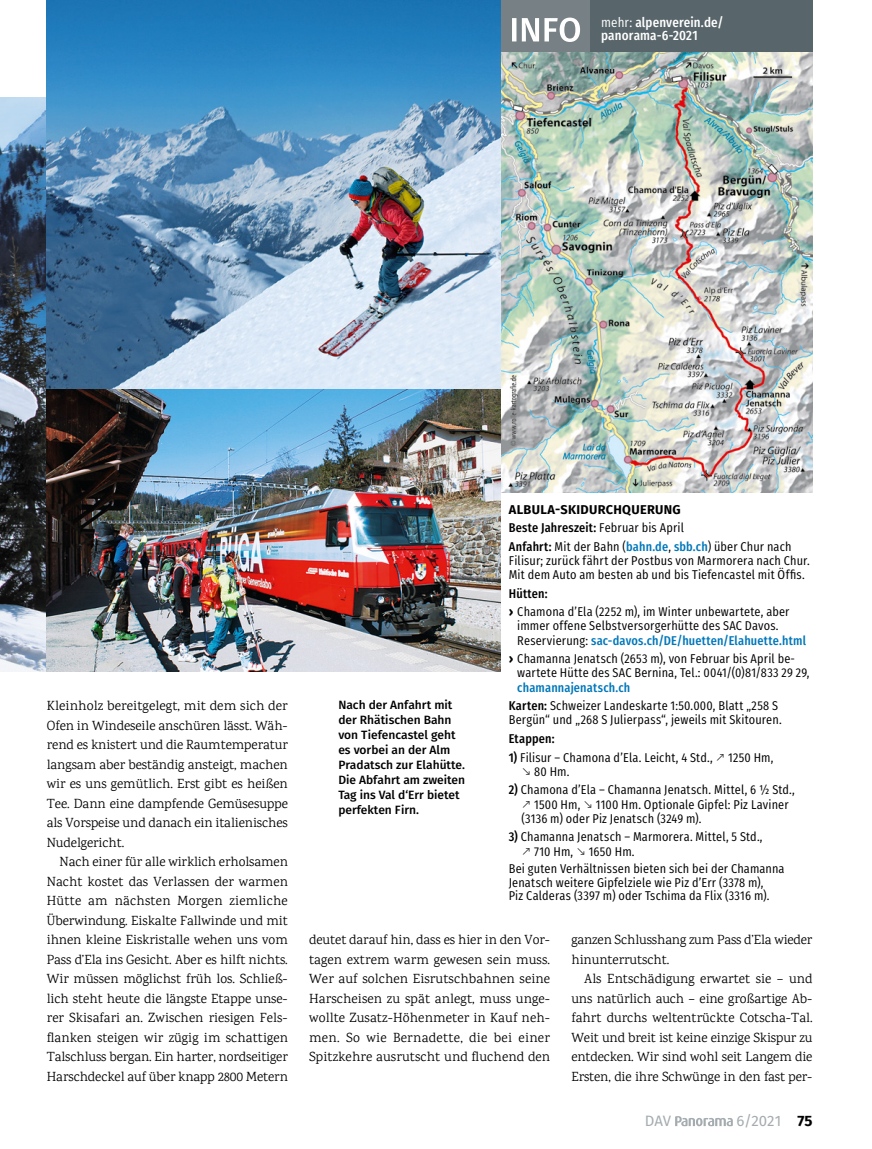
<style>
.page{position:relative;width:872px;height:1149px;background:#fff}
.page>*{position:absolute;margin:0;border:0;box-sizing:border-box;transform-origin:0 0}
.t1{font:15px "Fira Sans";color:#a5acb0}
.t2{font:13.5px/19.5px "Karma";color:#000;text-align:justify}
.t3{font:500 13.5px/13.5px "Fira Sans Condensed";letter-spacing:.01em;color:#fff}
.t4{font:12.75px/14.2px "Fira Sans Condensed";letter-spacing:.01em;color:#000}
.t5{font:700 12.75px "Fira Sans";letter-spacing:.025em;color:#000}
.t6{font:500 12.75px "Fira Sans Condensed";letter-spacing:.015em;color:#000}
.t7{font:500 12px/15px "Fira Sans";color:#000}
.s1{font-weight:400}
.s2{font-weight:500}
.s3{font-weight:500;color:#0077ba}
.s4{font-family:"Fira Sans";font-weight:700}
.s5{font-family:"IBM Plex Sans Cond";font-weight:300}
.s6{font-weight:700;color:#000}
</style>
<div class="page">
<img style="left:500px;top:51px;width:312px;height:442px">
<div style="left:589px;top:0;width:223px;height:51px;background:#58656a"></div>
<div style="left:500px;top:0;width:89px;height:51px;background:#768085"></div>
<svg style="left:512px;top:18px;width:68px;height:24px"></svg>
<img style="left:0;top:98px;width:47px;height:573px">
<img style="left:47px;top:0;width:453px;height:389px">
<img style="left:47px;top:389px;width:453px;height:282px">
<svg style="left:675px;top:1116px;width:58px;height:9px"></svg>
<p class="t3" style="left:601px;top:14px;width:124px"><span class="s1">mehr:</span> alpenverein.de/ panorama-6-2021</p>
<p class="t2" style="left:47px;top:695px;width:243px">Kleinholz bereitgelegt, mit dem sich der Ofen in Windeseile anschüren lässt. Wäh&shy;rend es knistert und die Raumtemperatur langsam aber beständig ansteigt, machen wir es uns gemütlich. Erst gibt es heißen Tee. Dann eine dampfende Gemüsesuppe als Vorspeise und danach ein italienisches Nudelgericht.</p>
<p class="t2" style="left:47px;top:851px;width:243px;text-indent:13px">Nach einer für alle wirklich erholsamen Nacht kostet das Verlassen der warmen Hütte am nächsten Morgen ziemliche Überwindung. Eiskalte Fallwinde und mit ihnen kleine Eiskristalle wehen uns vom Pass d’Ela ins Gesicht. Aber es hilft nichts.<br>Wir müssen möglichst früh los. Schließ&shy;lich steht heute die längste Etappe unse&shy;rer Skisafari an. Zwischen riesigen Fels&shy;flanken steigen wir zügig im schattigen Talschluss bergan. Ein harter, nordseitiger Harschdeckel auf über knapp 2800 Metern</p>
<p class="t7" style="left:338px;top:696px;width:128px">Nach der Anfahrt mit der Rhätischen Bahn von Tiefencastel geht es vorbei an der Alm<br>Pradatsch zur Elahütte.<br>Die Abfahrt am zweiten<br>Tag ins Val d‘Err bietet perfekten Firn.</p>
<p class="t5" style="left:509px;top:498px;width:173px">ALBULA-SKIDURCHQUERUNG</p>
<p class="t4" style="left:509px;top:517px;width:284px;line-height:18.5px"><span class="s2">Beste Jahreszeit:</span> Februar bis April<br><span class="s2">Anfahrt:</span> Mit der Bahn (<span class="s3">bahn.de</span>, <span class="s3">sbb.ch</span>) über Chur nach</p>
<p class="t4" style="left:509px;top:551px;width:302px">Filisur; zurück fährt der Postbus von Marmorera nach Chur.<br>Mit dem Auto am besten ab und bis Tiefencastel mit Öffis.</p>
<p class="t4" style="left:509px;top:582px;width:282px;line-height:18.5px"><span class="s2">Hütten:<br></span><span class="s4">›</span> Chamona d’Ela (2252 m), im Winter unbewartete, aber</p>
<p class="t4" style="left:517px;top:617px;width:290px">immer offene Selbstversorgerhütte des SAC Davos.<br>Reservierung: <span class="s3">sac-davos.ch/DE/huetten/Elahuette.html</span></p>
<p class="t4" style="left:517px;top:650px;width:294px;text-indent:-9px"><span class="s4">›</span> Chamanna Jenatsch (2653 m), von Februar bis April be&shy;wartete Hütte des SAC Bernina, Tel.: 0041/(0)81/833 29 29,</p>
<p class="t4" style="left:509px;top:676px;width:271px;line-height:18.5px;text-indent:9px"><span class="s3">chamannajenatsch.ch<br></span><span class="s2">Karten:</span> Schweizer Landeskarte 1:50.000, Blatt „258 S</p>
<p class="t4" style="left:509px;top:711px;width:274px">Bergün“ und „268 S Julierpass“, jeweils mit Skitouren.</p>
<p class="t6" style="left:509px;top:726px;width:47px">Etappen:</p>
<p class="t4" style="left:521px;top:748px;width:253px;text-indent:-13px"><span class="s2">1)</span> Filisur – Chamona d’Ela. Leicht, 4 Std., <span class="s5">↗</span> 1250 Hm, <span class="s5">↘</span> 80 Hm.</p>
<p class="t4" style="left:521px;top:781px;width:275px;text-indent:-13px"><span class="s2">2)</span> Chamona d’Ela – Chamanna Jenatsch. Mittel, 6 ½ Std., <span class="s5">↗</span> 1500 Hm, <span class="s5">↘</span> 1100 Hm. Optionale Gipfel: Piz Laviner (3136 m) oder Piz Jenatsch (3249 m).</p>
<p class="t4" style="left:521px;top:828px;width:242px;text-indent:-13px"><span class="s2">3)</span> Chamanna Jenatsch – Marmorera. Mittel, 5 Std., <span class="s5">↗</span> 710 Hm, <span class="s5">↘</span> 1650 Hm.</p>
<p class="t4" style="left:509px;top:860px;width:277px;line-height:13.5px">Bei guten Verhältnissen bieten sich bei der Chamanna<br>Jenatsch weitere Gipfelziele wie Piz d’Err (3378 m),<br>Piz Calderas (3397 m) oder Tschima da Flix (3316 m).</p>
<p class="t2" style="left:309px;top:929px;width:242px">deutet darauf hin, dass es hier in den Vor&shy;tagen extrem warm gewesen sein muss.<br>Wer auf solchen Eisrutschbahnen seine Harscheisen zu spät anlegt, muss unge&shy;wollte Zusatz-Höhenmeter in Kauf neh&shy;men. So wie Bernadette, die bei einer Spitzkehre ausrutscht und fluchend den</p>
<p class="t2" style="left:571px;top:929px;width:242px">ganzen Schlusshang zum Pass d’Ela wieder hinunterrutscht.</p>
<p class="t2" style="left:571px;top:968px;width:243px;text-indent:13px">Als Entschädigung erwartet sie – und uns natürlich auch – eine großartige Ab&shy;fahrt durchs weltentrückte Cotscha-Tal.<br>Weit und breit ist keine einzige Skispur zu entdecken. Wir sind wohl seit Langem die Ersten, die ihre Schwünge in den fast per-</p>
<p class="t1" style="left:645px;top:1110px;width:28px">DAV</p>
<p class="t1" style="left:736px;top:1110px;width:77px">6/2021 <span class="s6">75</span></p>
</div>
